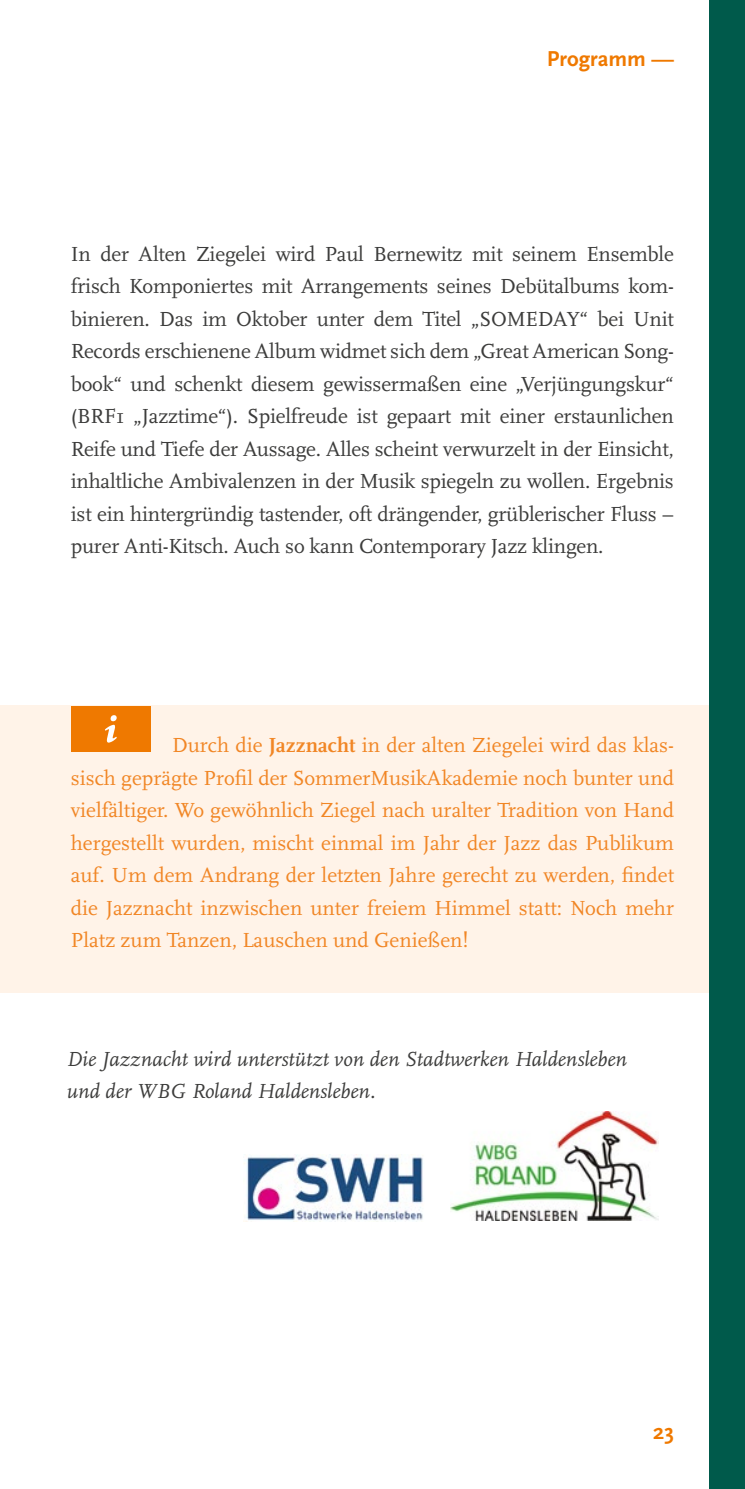
<style>
.page{position:relative;width:745px;height:1489px;background:#fff}
.page>*{position:absolute;margin:0;border:0;box-sizing:border-box;transform-origin:0 0}
.t1{font:700 22.5px "Scala Sans";color:#ef7900}
.t2{font:21.25px/32.5px "Scala";letter-spacing:-.01em;color:#3c3c3b;text-align:justify}
.t3{font:21.25px/32.5px "Scala";color:#f18625;text-align:justify}
.t4{font:italic 21.25px/32.5px "Scala";color:#3c3c3b}
.s1{font-weight:700}
</style>
<div class="page">
<div style="left:0;top:704px;width:709px;height:288px;background:#fff3e8"></div>
<div style="left:71px;top:706px;width:80px;height:46px;background:#ef7900"></div>
<svg style="left:105px;top:715px;width:12px;height:27px"></svg>
<img style="left:244px;top:1154px;width:179px;height:67px">
<img style="left:450px;top:1111px;width:208px;height:109px">
<div style="left:709px;top:0;width:35px;height:1488px;background:#005a4b"></div>
<p class="t1" style="left:546px;top:49px;width:128px">Programm —</p>
<p class="t2" style="left:71px;top:238px;width:604px">In der Alten Ziegelei wird Paul Bernewitz mit seinem Ensemble frisch Komponiertes mit Arrangements seines Debütalbums kom&shy;binieren. Das im Oktober unter dem Titel „SOMEDAY“ bei Unit Records erschienene Album widmet sich dem „Great American Song&shy;book“ und schenkt diesem gewissermaßen eine „Verjüngungskur“ (BRF1 „Jazztime“). Spielfreude ist gepaart mit einer erstaunlichen Reife und Tiefe der Aussage. Alles scheint verwurzelt in der Einsicht, inhaltliche Ambivalenzen in der Musik spiegeln zu wollen. Ergebnis ist ein hintergründig tastender, oft drängender, grüblerischer Fluss – purer Anti-Kitsch. Auch so kann Contemporary Jazz klingen.</p>
<p class="t3" style="left:71px;top:730px;width:604px;text-indent:101px">Durch die <span class="s1">Jazznacht</span> in der alten Ziegelei wird das klas&shy;sisch geprägte Profil der SommerMusikAkademie noch bunter und vielfältiger. Wo gewöhnlich Ziegel nach uralter Tradition von Hand hergestellt wurden, mischt einmal im Jahr der Jazz das Publikum auf. Um dem Andrang der letzten Jahre gerecht zu werden, findet die Jazznacht inzwischen unter freiem Himmel statt: Noch mehr Platz zum Tanzen, Lauschen und Genießen!</p>
<p class="t4" style="left:66px;top:1043px;width:561px">Die Jazznacht wird unterstützt von den Stadtwerken Haldensleben und der WBG Roland Haldensleben.</p>
<p class="t1" style="left:652px;top:1422px;width:22px">23</p>
</div>
